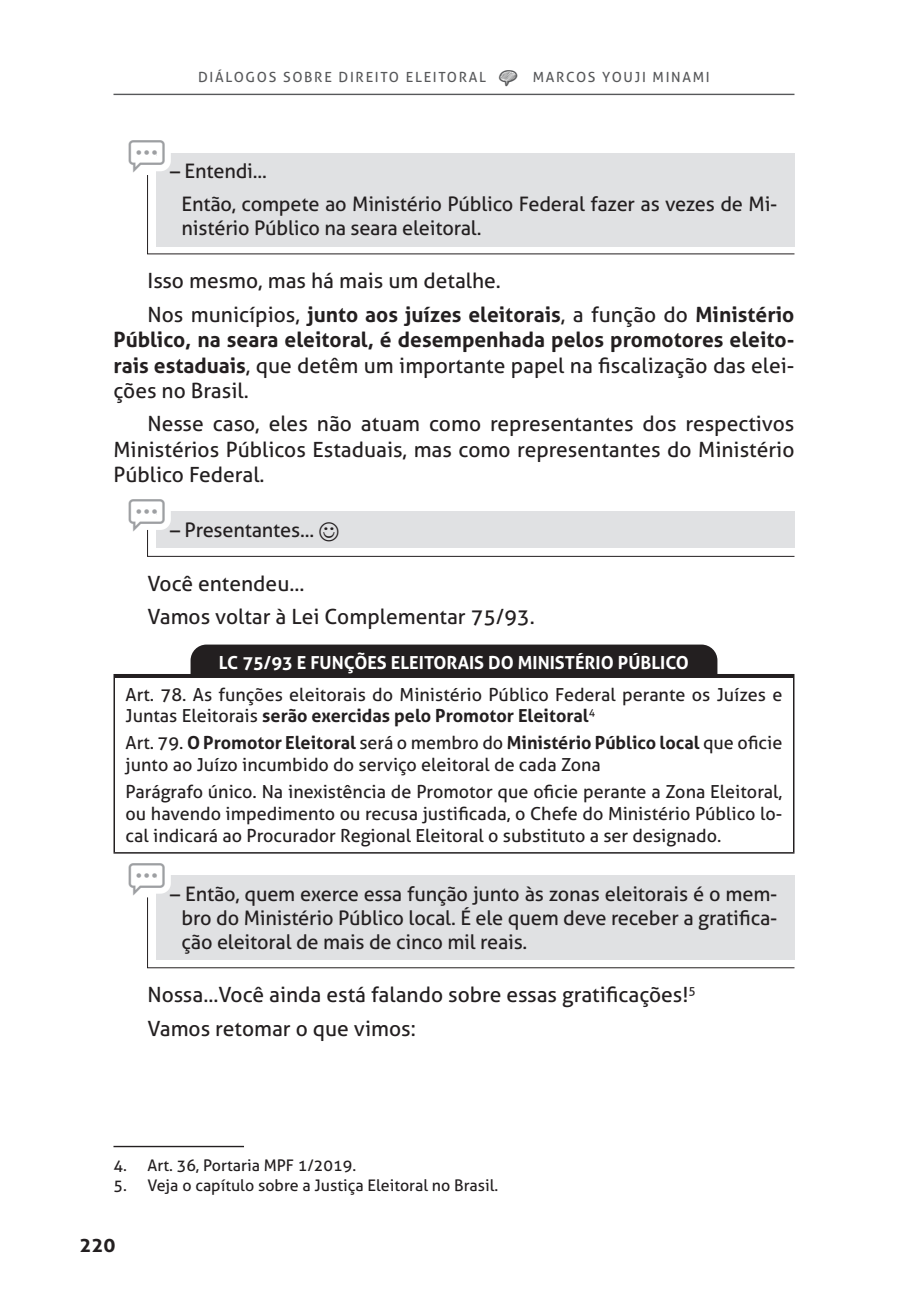
<style>
.page{position:relative;width:908px;height:1304px;background:#fff}
.page>*{position:absolute;margin:0;border:0;box-sizing:border-box;transform-origin:0 0}
.TEXTO{font:21px/25.2px "Aller";color:#231f20;text-align:justify}
.TEXTO-2{font:700 21px/25.2px "Aller";color:#231f20;text-align:justify}
.TEXTO_ALUNO_2{font:20px/24px "Aller";letter-spacing:-.01em;color:#231f20}
.t1{font:700 20px "Aller";color:#231f20}
.TABELA{font:18px/21.6px "Aller";color:#231f20}
.TABELA_TITULO{font:700 18px "Aller";color:#fff}
.RODAPÉ{font:16px "Aller";color:#231f20}
.t2{font:14px "Aller";letter-spacing:.12em;color:#57585a}
.s1{font-weight:400}
.s2{font-weight:700}
</style>
<div class="page">
<hr style="left:113px;top:94px;width:681px;height:1px;background:#57585a">
<div style="left:156px;top:153px;width:638px;height:93px;background:#e0e1e3"></div>
<svg style="left:147px;top:174px;width:648px;height:81px"></svg>
<div style="left:156px;top:875px;width:638px;height:85px;background:#e0e1e3"></div>
<svg style="left:147px;top:896px;width:648px;height:73px"></svg>
<hr style="left:113px;top:678px;width:2px;height:174px;background:#231f20">
<hr style="left:792px;top:678px;width:2px;height:174px;background:#231f20">
<hr style="left:113px;top:852px;width:681px;height:2px;background:#231f20">
<hr style="left:113px;top:674px;width:681px;height:4px;background:#231f20">
<div style="left:190px;top:645px;width:527px;height:29px;background:#231f20"></div>
<hr style="left:113px;top:1146px;width:131px;height:1px;background:#231f20">
<svg style="left:147px;top:511px;width:648px;height:46px"></svg>
<p class="t2" style="left:198px;top:69px;width:289px">DIÁLOGOS SOBRE DIREITO ELEITORAL</p>
<p class="t2" style="left:532px;top:69px;width:178px">MARCOS YOUJI MINAMI</p>
<p class="TEXTO_ALUNO_2" style="left:170px;top:159px;width:98px">– Entendi...</p>
<p class="TEXTO_ALUNO_2" style="left:181px;top:192px;width:597px">Então, compete ao Ministério Público Federal fazer as vezes de Mi&shy;nistério Público na seara eleitoral.</p>
<p class="TEXTO" style="left:147px;top:268px;width:355px">Isso mesmo, mas há mais um detalhe.</p>
<p class="TEXTO-2" style="left:113px;top:302px;width:682px;text-indent:34px"><span class="s1">Nos municípios,</span> junto aos juízes eleitorais<span class="s1">, a função do</span> Ministério Público, na seara eleitoral, é desempenhada pelos promotores eleito&shy;rais estaduais<span class="s1">, que detêm um importante papel na fiscalização das elei&shy;ções no Brasil.</span></p>
<p class="TEXTO" style="left:113px;top:411px;width:682px;text-indent:34px">Nesse caso, eles não atuam como representantes dos respectivos Ministérios Públicos Estaduais, mas como representantes do Ministério Público Federal.</p>
<p class="TEXTO_ALUNO_2" style="left:170px;top:518px;width:145px">– Presentantes...</p>
<p class="TEXTO" style="left:147px;top:570px;width:158px">Você entendeu...</p>
<p class="TEXTO" style="left:147px;top:604px;width:388px">Vamos voltar à Lei Complementar 75/93.</p>
<p class="TABELA_TITULO" style="left:219px;top:652px;width:471px">LC 75/93 E FUNÇÕES ELEITORAIS DO MINISTÉRIO PÚBLICO</p>
<p class="TABELA" style="left:125px;top:683px;width:658px">Art. 78. As funções eleitorais do Ministério Público Federal perante os Juízes e<br>Juntas Eleitorais <span class="s2">serão exercidas pelo Promotor Eleitoral</span><sup>4</sup></p>
<p class="TABELA" style="left:125px;top:732px;width:658px">Art. 79. <span class="s2">O Promotor Eleitoral</span> será o membro do <span class="s2">Ministério Público local</span> que oficie junto ao Juízo incumbido do serviço eleitoral de cada Zona</p>
<p class="TABELA" style="left:125px;top:781px;width:658px;text-align:justify">Parágrafo único. Na inexistência de Promotor que oficie perante a Zona Eleitoral, ou havendo impedimento ou recusa justificada, o Chefe do Ministério Público lo&shy;cal indicará ao Procurador Regional Eleitoral o substituto a ser designado.</p>
<p class="TEXTO_ALUNO_2" style="left:181px;top:882px;width:597px;text-align:justify;text-indent:-11px">– Então, quem exerce essa função junto às zonas eleitorais é o mem&shy;bro do Ministério Público local. É ele quem deve receber a gratifica&shy;ção eleitoral de mais de cinco mil reais.</p>
<p class="TEXTO" style="left:147px;top:982px;width:549px">Nossa...Você ainda está falando sobre essas gratificações!<sup>5</sup></p>
<p class="TEXTO" style="left:147px;top:1016px;width:270px">Vamos retomar o que vimos:</p>
<p class="RODAPÉ" style="left:113px;top:1156px;width:244px">4. Art. 36, Portaria MPF 1/2019.</p>
<p class="RODAPÉ" style="left:113px;top:1175px;width:386px">5. Veja o capítulo sobre a Justiça Eleitoral no Brasil.</p>
<p class="t1" style="left:79px;top:1233px;width:37px">220</p>
</div>
